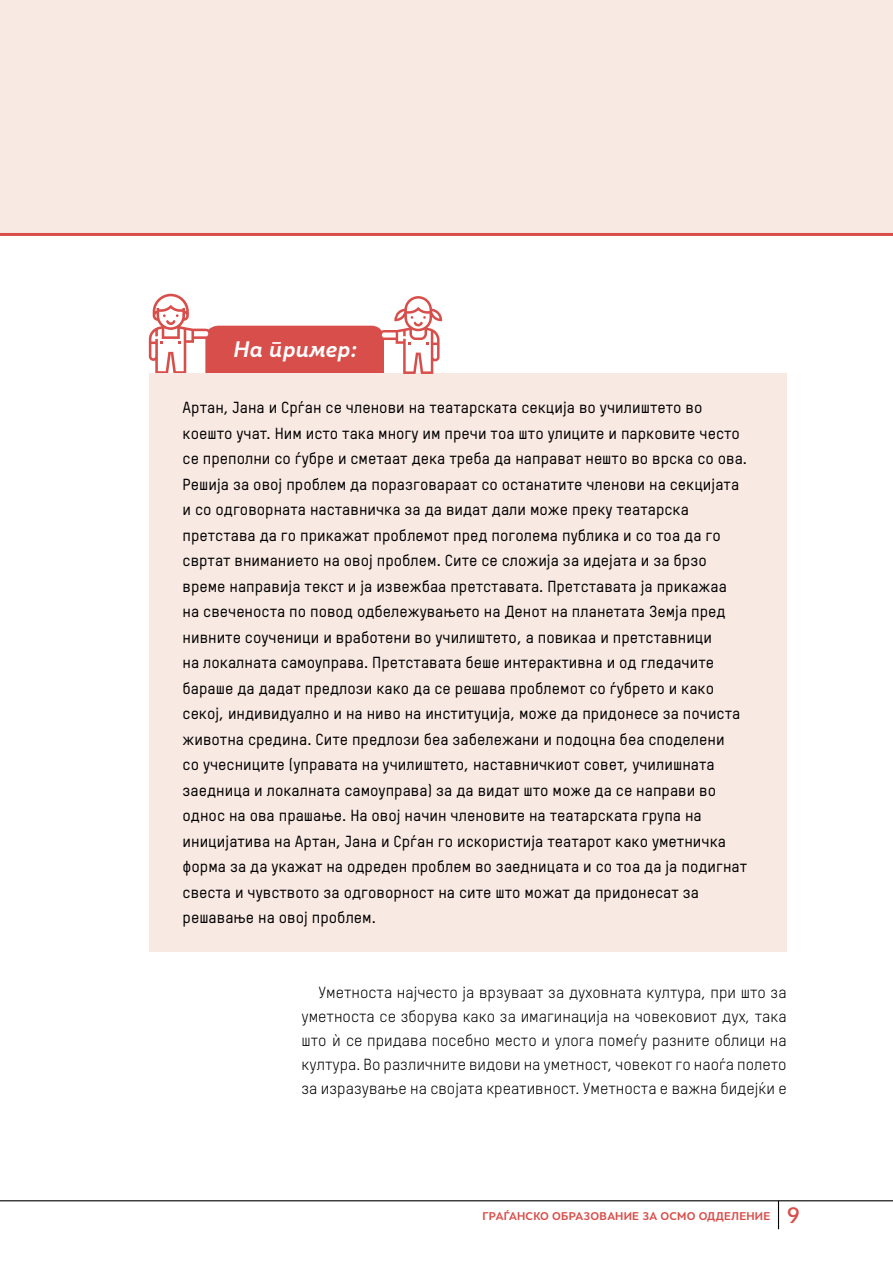
<style>
.page{position:relative;width:893px;height:1263px;background:#fff}
.page>*{position:absolute;margin:0;border:0;box-sizing:border-box;transform-origin:0 0}
.t1{font:italic 700 21px "Skola Sans";letter-spacing:.02em;color:#fff}
.t2{font:500 15.75px/25.5px "Oxfam TSTARPRO";color:#000}
.t3{font:15.75px/24px "Oxfam TSTARPRO";color:#000;text-align:justify}
.t4{font:700 10.5px "Skola Sans";letter-spacing:.02em;color:#d84e4a}
.s1{font-weight:500;font-size:21px}
</style>
<div class="page">
<hr style="left:0;top:1200px;width:893px;height:1px;background:#000">
<svg style="left:778px;top:1201px;width:1px;height:28px"></svg>
<div style="left:0;top:0;width:893px;height:233px;background:#f9e9e3"></div>
<hr style="left:0;top:233px;width:893px;height:3px;background:#d84e4a">
<div style="left:149px;top:374px;width:638px;height:578px;background:#f9e9e3"></div>
<svg style="left:149px;top:294px;width:293px;height:80px"></svg>
<h1 class="t1" style="left:233px;top:336px;width:124px">На пример:</h1>
<p class="t2" style="left:183px;top:395px;width:566px">Артан, Јана и Срѓан се членови на театарската секција во училиштето во коешто учат. Ним исто така многу им пречи тоа што улиците и парковите често се преполни со ѓубре и сметаат дека треба да направат нешто во врска со ова.<br>Решија за овој проблем да поразговараат со останатите членови на секцијата и со одговорната наставничка за да видат дали може преку театарска претстава да го прикажат проблемот пред поголема публика и со тоа да го свртат вниманието на овој проблем. Сите се сложија за идејата и за брзо време направија текст и ја извежбаа претставата. Претставата ја прикажаа на свеченоста по повод одбележувањето на Денот на планетата Земја пред нивните соученици и вработени во училиштето, а повикаа и претставници<br>на локалната самоуправа. Претставата беше интерактивна и од гледачите бараше да дадат предлози како да се решава проблемот со ѓубрето и како секој, индивидуално и на ниво на институција, може да придонесе за почиста животна средина. Сите предлози беа забележани и подоцна беа споделени<br>со учесниците (управата на училиштето, наставничкиот совет, училишната заедница и локалната самоуправа) за да видат што може да се направи во однос на ова прашање. На овој начин членовите на театарската група на иницијатива на Артан, Јана и Срѓан го искористија театарот како уметничка форма за да укажат на одреден проблем во заедницата и со тоа да ја подигнат свеста и чувството за одговорност на сите што можат да придонесат за решавање на овој проблем.</p>
<p class="t3" style="left:302px;top:980px;width:487px;text-indent:17px">Уметноста најчесто ја врзуваат за духовната култура, при што за уметноста се зборува како за имагинација на човековиот дух, така што ѝ се придава посебно место и улога помеѓу разните облици на култура. Во различните видови на уметност, човекот го наоѓа полето за изразување на својата креативност. Уметноста е важна бидејќи е</p>
<p class="t4" style="left:483px;top:1210px;width:319px">ГРАЃАНСКО ОБРАЗОВАНИЕ ЗА ОСМО ОДДЕЛЕНИЕ <span class="s1">9</span></p>
</div>
